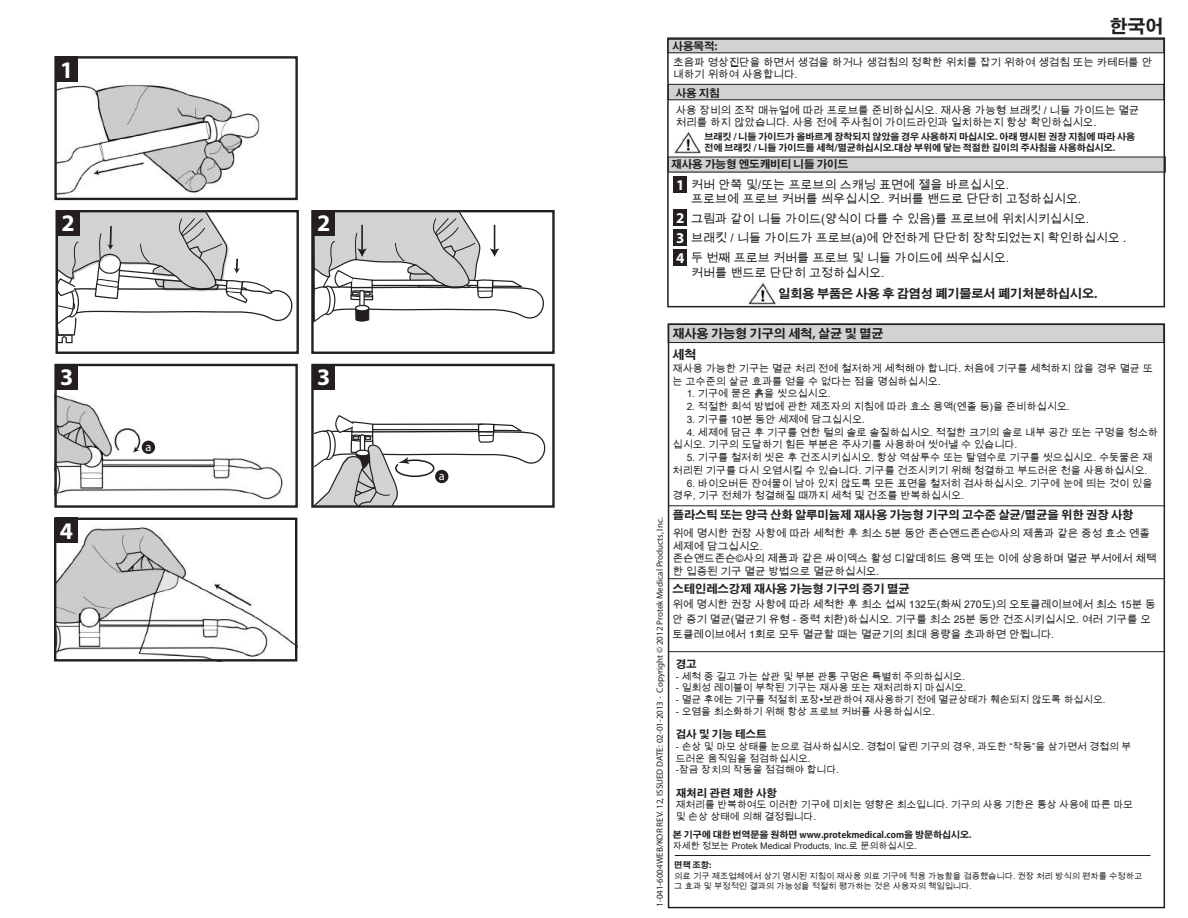
<style>
.page{position:relative;width:1188px;height:918px;background:#fff}
.page>*{position:absolute;margin:0;border:0;box-sizing:border-box;transform-origin:0 0}
.t1{font:700 23.85px "Myriad Pro";color:#fff}
.t2{font:700 18px "Adobe Gothic Std";color:#231f20}
.t3{font:700 15px "Myriad Pro";color:#fff}
.t4{font:12.45px "Myriad Pro";color:#fff}
.t5{font:12px/19.8px "Arial Unicode MS";color:#231f20}
.t6{font:700 12px/21px "Adobe Gothic Std";color:#231f20}
.t7{font:700 11.25px "Adobe Gothic Std";color:#231f20}
.t8{font:10.5px/12.6px "Arial Unicode MS";color:#231f20}
.t9{font:700 10.5px "Adobe Gothic Std";color:#231f20}
.t10{font:10.2px/12.8px "Arial Unicode MS";color:#231f20}
.t11{font:9.75px/11.7px "Arial Unicode MS";color:#231f20}
.t12{font:700 9px/10.8px "Adobe Gothic Std";color:#231f20}
.t13{font:9px "Myriad Pro";color:#231f20}
.t14{font:9px "Arial Unicode MS";color:#231f20}
.t15{font:8.25px/10.5px "Arial Unicode MS";color:#231f20}
.t16{font:700 8.25px "Adobe Gothic Std";color:#231f20}
.s1{font-family:"Myriad Pro";font-weight:700;font-size:15px;color:#fff}
</style>
<div class="page">
<img style="left:673px;top:129px;width:28px;height:28px">
<div style="left:668px;top:84px;width:496px;height:16px;background:#d1d2d4"></div>
<div style="left:668px;top:84px;width:496px;height:16px;border:1px solid #231f20"></div>
<div style="left:668px;top:324px;width:496px;height:19px;background:#d1d2d4"></div>
<div style="left:668px;top:324px;width:496px;height:19px;border:1px solid #231f20"></div>
<div style="left:668px;top:324px;width:497px;height:584px;border:2px solid #231f20"></div>
<div style="left:668px;top:157px;width:497px;height:15px;background:#d1d2d4"></div>
<div style="left:673px;top:176px;width:14px;height:17px;background:#231f20"></div>
<div style="left:673px;top:210px;width:14px;height:16px;background:#231f20"></div>
<div style="left:673px;top:249px;width:14px;height:16px;background:#231f20"></div>
<div style="left:673px;top:230px;width:14px;height:16px;background:#231f20"></div>
<img style="left:748px;top:283px;width:27px;height:25px">
<hr style="left:675px;top:855px;width:475px;height:1px;background:#231f20">
<svg style="left:314px;top:416px;width:232px;height:89px"></svg>
<svg style="left:55px;top:210px;width:238px;height:134px"></svg>
<img style="left:57px;top:527px;width:237px;height:132px">
<img style="left:57px;top:395px;width:226px;height:106px">
<svg style="left:314px;top:213px;width:230px;height:110px"></svg>
<div style="left:313px;top:210px;width:22px;height:26px;background:#231f20"></div>
<div style="left:311px;top:210px;width:244px;height:144px;border:2px solid #231f20"></div>
<div style="left:516px;top:213px;width:35px;height:34px;background:#fff"></div>
<div style="left:416px;top:318px;width:26px;height:30px;background:#fff"></div>
<img style="left:57px;top:85px;width:203px;height:110px">
<div style="left:56px;top:56px;width:22px;height:26px;background:#231f20"></div>
<div style="left:54px;top:56px;width:244px;height:144px;border:2px solid #231f20"></div>
<div style="left:255px;top:61px;width:36px;height:35px;background:#fff"></div>
<div style="left:56px;top:364px;width:22px;height:26px;background:#231f20"></div>
<div style="left:54px;top:364px;width:244px;height:144px;border:2px solid #231f20"></div>
<div style="left:259px;top:367px;width:35px;height:34px;background:#fff"></div>
<div style="left:55px;top:518px;width:23px;height:25px;background:#231f20"></div>
<div style="left:54px;top:518px;width:243px;height:144px;border:2px solid #231f20"></div>
<div style="left:259px;top:521px;width:35px;height:34px;background:#fff"></div>
<div style="left:260px;top:520px;width:35px;height:34px;background:#fff"></div>
<div style="left:57px;top:210px;width:22px;height:26px;background:#231f20"></div>
<div style="left:56px;top:210px;width:243px;height:144px;border:2px solid #231f20"></div>
<div style="left:260px;top:213px;width:35px;height:34px;background:#fff"></div>
<div style="left:160px;top:318px;width:26px;height:30px;background:#fff"></div>
<div style="left:313px;top:364px;width:22px;height:26px;background:#231f20"></div>
<div style="left:311px;top:364px;width:244px;height:144px;border:2px solid #231f20"></div>
<div style="left:142px;top:441px;width:13px;height:13px;background:#231f20;border-radius:50%"></div>
<div style="left:435px;top:470px;width:13px;height:13px;background:#231f20;border-radius:50%"></div>
<hr style="left:669px;top:505px;width:496px;height:1px;background:#231f20">
<hr style="left:668px;top:578px;width:496px;height:1px;background:#231f20">
<hr style="left:668px;top:651px;width:496px;height:1px;background:#231f20">
<div style="left:668px;top:39px;width:496px;height:14px;background:#d1d2d4"></div>
<div style="left:668px;top:39px;width:496px;height:14px;border:1px solid #231f20"></div>
<div style="left:667px;top:37px;width:498px;height:270px;border:2px solid #231f20"></div>
<h2 class="t2" style="left:1110px;top:16px;width:55px">한국어</h2>
<h1 class="t1" style="left:60px;top:54px;width:15px">1</h1>
<p class="t9" style="left:673px;top:40px;width:46px">사용목적:</p>
<p class="t8" style="left:673px;top:56px;width:480px;line-height:12px">초음파 영상진단을 하면서 생검을 하거나 생검침의 정확한 위치를 잡기 위하여 생검침 또는 카테터를 안 내하기 위하여 사용합니다.</p>
<p class="t9" style="left:676px;top:87px;width:46px">사용 지침</p>
<p class="t8" style="left:676px;top:103px;width:465px">사용 장비의 조작 매뉴얼에 따라 프로브를 준비하십시오. 재사용 가능형 브래킷 / 니들 가이드는 멸균 처리를 하지 않았습니다. 사용 전에 주사침이 가이드라인과 일치하는지 항상 확인하십시오.</p>
<p class="t12" style="left:704px;top:131px;width:432px">브래킷 / 니들 가이드가 올바르게 장착되지 않았을 경우 사용하지 마십시오. 아래 명시된 권장 지침에 따라 사용 전에 브래킷 / 니들 가이드를 세척/멸균하십시오.대상 부위에 닿는 적절한 길이의 주사침을 사용하십시오.</p>
<p class="t9" style="left:671px;top:158px;width:179px">재사용 가능형 엔도캐비티 니들 가이드</p>
<h1 class="t1" style="left:61px;top:208px;width:15px">2</h1>
<h1 class="t1" style="left:317px;top:208px;width:15px">2</h1>
<p class="t5" style="left:691px;top:177px;width:392px;line-height:14.4px;text-indent:-15px"><span class="s1">1</span> 커버 안쪽 및/또는 프로브의 스캐닝 표면에 젤을 바르십시오.<br>프로브에 프로브 커버를 씌우십시오. 커버를 밴드로 단단히 고정하십시오.</p>
<h3 class="t3" style="left:676px;top:208px;width:10px">2</h3>
<h3 class="t3" style="left:676px;top:248px;width:10px">4</h3>
<p class="t5" style="left:691px;top:208px;width:437px">그림과 같이 니들 가이드(양식이 다를 수 있음)를 프로브에 위치시키십시오. 브래킷 / 니들 가이드가 프로브(a)에 안전하게 단단히 장착되었는지 확인하십시오 . 두 번째 프로브 커버를 프로브 및 니들 가이드에 씌우십시오.</p>
<p class="t5" style="left:691px;top:263px;width:195px">커버를 밴드로 단단히 고정하십시오.</p>
<h3 class="t3" style="left:676px;top:228px;width:10px">3</h3>
<p class="t6" style="left:779px;top:284px;width:320px">일회용 부품은 사용 후 감염성 폐기물로서 폐기처분하십시오.</p>
<h1 class="t1" style="left:60px;top:362px;width:15px">3</h1>
<h1 class="t1" style="left:60px;top:515px;width:15px">4</h1>
<p class="t4" style="left:145px;top:439px;width:8px">a</p>
<h1 class="t1" style="left:317px;top:362px;width:15px">3</h1>
<p class="t4" style="left:439px;top:468px;width:8px">a</p>
<p class="t13" style="left:654px;top:907px;width:391px;rotate:-90deg">1-041-6004WEB/KOR REV. 12, ISSUED DATE: 02-01-2013 - Copyright © 2012 Protek Medical Products, Inc.</p>
<p class="t6" style="left:673px;top:323px;width:212px">재사용 가능형 기구의 세척, 살균 및 멸균 세척</p>
<p class="t10" style="left:673px;top:362px;width:482px">재사용 가능한 기구는 멸균 처리 전에 철저하게 세척해야 합니다. 처음에 기구를 세척하지 않을 경우 멸균 또 는 고수준의 살균 효과를 얻을 수 없다는 점을 명심하십시오.</p>
<p class="t10" style="left:687px;top:387px;width:146px">1. 기구에 묻은 흙을 씻으십시오.</p>
<p class="t10" style="left:687px;top:400px;width:385px">2. 적절한 희석 방법에 관한 제조자의 지침에 따라 효소 용액(엔졸 등)을 준비하십시오.</p>
<p class="t10" style="left:687px;top:413px;width:180px">3. 기구를 10분 동안 세제에 담그십시오.</p>
<p class="t10" style="left:673px;top:425px;width:487px;text-indent:14px">4. 세제에 담근 후 기구를 연한 털의 솔로 솔질하십시오. 적절한 크기의 솔로 내부 공간 또는 구멍을 청소하 십시오. 기구의 도달하기 힘든 부분은 주사기를 사용하여 씻어낼 수 있습니다.</p>
<p class="t10" style="left:673px;top:451px;width:481px;text-indent:14px">5. 기구를 철저히 씻은 후 건조시키십시오. 항상 역삼투수 또는 탈염수로 기구를 씻으십시오. 수돗물은 재 처리된 기구를 다시 오염시킬 수 있습니다. 기구를 건조시키기 위해 청결하고 부드러운 천을 사용하십시오.</p>
<p class="t10" style="left:673px;top:476px;width:481px;text-indent:14px">6. 바이오버든 잔여물이 남아 있지 않도록 모든 표면을 철저히 검사하십시오. 기구에 눈에 띄는 것이 있을 경우, 기구 전체가 청결해질 때까지 세척 및 건조를 반복하십시오.</p>
<p class="t7" style="left:673px;top:508px;width:462px">플라스틱 또는 양극 산화 알루미늄제 재사용 가능형 기구의 고수준 살균/멸균을 위한 권장 사항</p>
<p class="t8" style="left:673px;top:527px;width:485px">위에 명시한 권장 사항에 따라 세척한 후 최소 5분 동안 존슨앤드존슨©사의 제품과 같은 중성 효소 엔졸 세제에 담그십시오.<br>존슨앤드존슨©사의 제품과 같은 싸이덱스 활성 디알데히드 용액 또는 이에 상응하며 멸균 부서에서 채택 한 입증된 기구 멸균 방법으로 멸균하십시오.</p>
<p class="t7" style="left:673px;top:582px;width:239px">스테인레스강제 재사용 가능형 기구의 증기 멸균</p>
<p class="t8" style="left:673px;top:596px;width:485px;line-height:15px">위에 명시한 권장 사항에 따라 세척한 후 최소 섭씨 132도(화씨 270도)의 오토클레이브에서 최소 15분 동 안 증기 멸균(멸균기 유형 - 중력 치환)하십시오. 기구를 최소 25분 동안 건조시키십시오. 여러 기구를 오 토클레이브에서 1회로 모두 멸균할 때는 멸균기의 최대 용량을 초과하면 안됩니다.</p>
<p class="t9" style="left:676px;top:658px;width:22px">경고</p>
<p class="t11" style="left:676px;top:670px;width:291px">- 세척 중 길고 가는 삽관 및 부분 관통 구멍은 특별히 주의하십시오.</p>
<p class="t11" style="left:676px;top:682px;width:292px">- 일회성 레이블이 부착된 기구는 재사용 또는 재처리하지 마십시오.</p>
<p class="t11" style="left:676px;top:694px;width:431px">- 멸균 후에는 기구를 적절히 포장∙보관하여 재사용하기 전에 멸균상태가 훼손되지 않도록 하십시오.</p>
<p class="t11" style="left:676px;top:705px;width:260px">- 오염을 최소화하기 위해 항상 프로브 커버를 사용하십시오.</p>
<p class="t9" style="left:676px;top:728px;width:92px">검사 및 기능 테스트</p>
<p class="t11" style="left:676px;top:740px;width:457px">- 손상 및 마모 상태를 눈으로 검사하십시오. 경첩이 달린 기구의 경우, 과도한 “작동”을 삼가면서 경첩의 부 드러운 움직임을 점검하십시오.<br>-잠금 장치의 작동을 점검해야 합니다.</p>
<p class="t9" style="left:676px;top:786px;width:103px">재처리 관련 제한 사항</p>
<p class="t11" style="left:676px;top:799px;width:459px">재처리를 반복하여도 이러한 기구에 미치는 영향은 최소입니다. 기구의 사용 기한은 통상 사용에 따른 마모 및 손상 상태에 의해 결정됩니다.</p>
<p class="t12" style="left:673px;top:830px;width:300px">본 기구에 대한 번역문을 원하면 www.protekmedical.com을 방문하십시오.</p>
<p class="t14" style="left:673px;top:839px;width:246px">자세한 정보는 Protek Medical Products, Inc.로 문의하십시오.</p>
<p class="t16" style="left:674px;top:860px;width:39px">면책 조항:</p>
<p class="t15" style="left:674px;top:870px;width:469px">의료 기구 제조업체에서 상기 명시된 지침이 재사용 의료 기구에 적용 가능함을 검증했습니다. 권장 처리 방식의 편차를 수정하고 그 효과 및 부정적인 결과의 가능성을 적절히 평가하는 것은 사용자의 책임입니다.</p>
</div>
